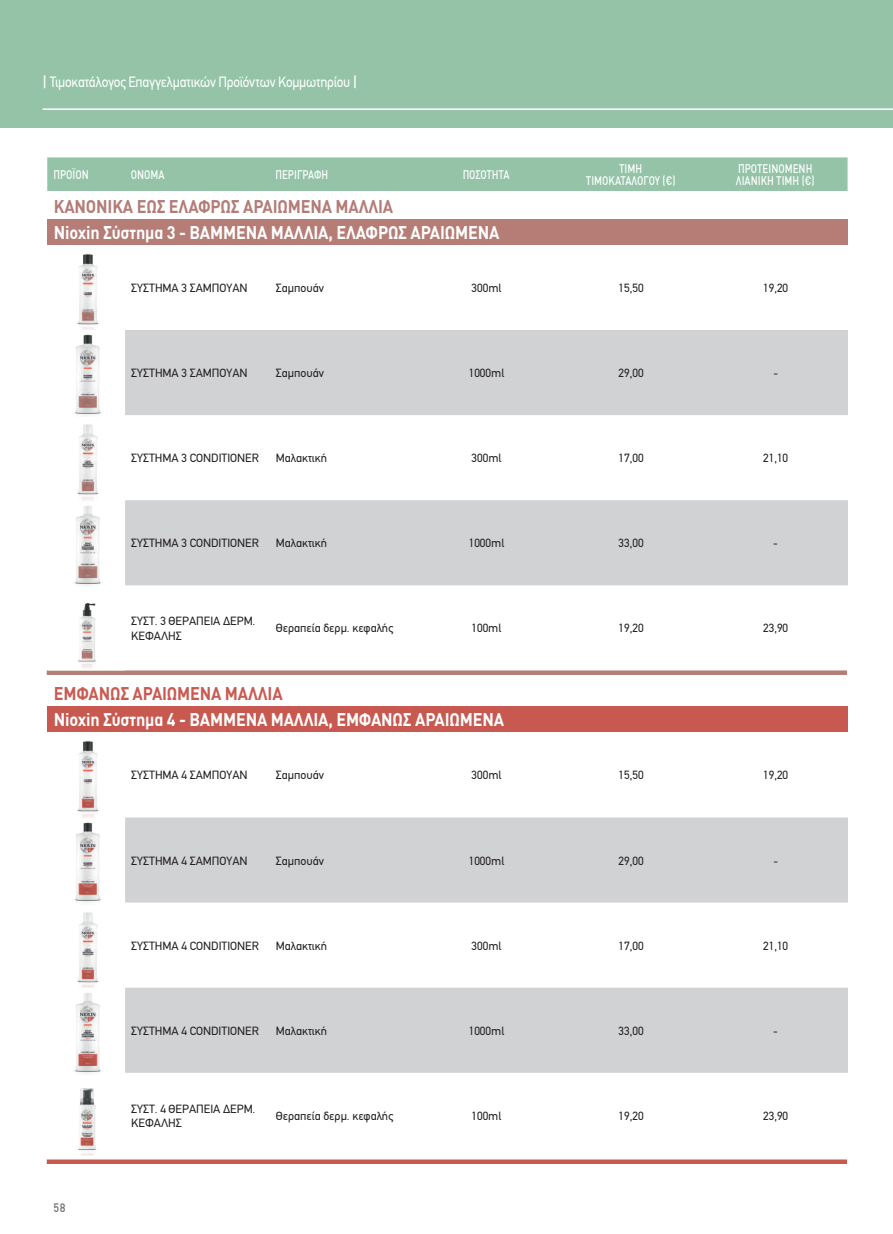
<style>
.page{position:relative;width:893px;height:1234px;background:#fff}
.page>*{position:absolute;margin:0;border:0;box-sizing:border-box;transform-origin:0 0}
.t1{font:700 18px "DIN Greek";letter-spacing:-.01em;color:#fff;scale:.9 1}
.t2{font:700 18px "DIN Greek";letter-spacing:-.01em;color:#b37c76;scale:.9 1}
.t3{font:700 18px "DIN Greek";letter-spacing:-.01em;color:#c95a51;scale:.9 1}
.t4{font:15px "PF Din Text";letter-spacing:-.015em;color:#fff;scale:.9 1}
.t5{font:500 12.3px/12.3px "DIN Greek";color:#fff;text-align:center;scale:.8 1}
.t6{font:500 12.3px "DIN Greek";letter-spacing:-.02em;color:#fff;scale:.8 1}
.t7{font:12px/14.4px "PF Din Text";color:#231f20}
.t8{font:500 12px "DIN Greek";color:#6c6d70;scale:.9 1}
.s1{font-family:"DIN Greek";font-weight:500}
</style>
<div class="page">
<div style="left:0;top:0;width:893px;height:127px;background:#94c3a8"></div>
<hr style="left:43px;top:108px;width:850px;height:2px;background:#fff">
<div style="left:47px;top:157px;width:801px;height:34px;background:#94c3a8"></div>
<div style="left:48px;top:706px;width:800px;height:26px;background:#c75950"></div>
<svg style="left:125px;top:817px;width:723px;height:255px;fill:#d1d2d4"></svg>
<svg style="left:47px;top:1159px;width:800px;height:4px;background:#ce6d66"></svg>
<svg style="left:47px;top:670px;width:800px;height:4px;background:#bd8c86"></svg>
<div style="left:48px;top:219px;width:800px;height:26px;background:#b57d76"></div>
<svg style="left:125px;top:330px;width:723px;height:255px;fill:#d1d2d4"></svg>
<img style="left:78px;top:603px;width:18px;height:65px">
<img style="left:77px;top:1088px;width:20px;height:67px">
<img style="left:76px;top:254px;width:24px;height:75px">
<img style="left:74px;top:741px;width:27px;height:332px">
<img style="left:74px;top:334px;width:28px;height:251px">
<p class="t4" style="left:43px;top:73px;width:351px"><span class="s1">|</span> Τιμοκατάλογος Επαγγελματικών Προϊόντων Κομμωτηρίου <span class="s1">|</span></p>
<p class="t5" style="left:53px;top:168px;width:46px">ΠΡΟΪΟΝ</p>
<p class="t5" style="left:131px;top:168px;width:44px">ΟΝΟΜΑ</p>
<p class="t5" style="left:275px;top:168px;width:68px">ΠΕΡΙΓΡΑΦΗ</p>
<p class="t6" style="left:463px;top:167px;width:60px">ΠΟΣΟΤΗΤΑ</p>
<p class="t5" style="left:586px;top:162px;width:113px">ΤΙΜΗ<br>TIMOΚΑΤΑΛΟΓΟΥ (€)</p>
<p class="t5" style="left:736px;top:162px;width:100px;text-align:left">ΠΡΟΤΕΙΝΟΜΕΝΗ<br>ΛΙΑΝΙΚΗ ΤΙΜΗ (€)</p>
<h1 class="t2" style="left:54px;top:196px;width:379px">ΚΑΝΟΝΙΚΑ ΕΩΣ ΕΛΑΦΡΩΣ ΑΡΑΙΩΜΕΝΑ ΜΑΛΛΙΑ</h1>
<h1 class="t1" style="left:54px;top:222px;width:497px">Nioxin Σύστημα 3 - ΒΑΜΜΕΝΑ ΜΑΛΛΙΑ, ΕΛΑΦΡΩΣ ΑΡΑΙΩΜΕΝΑ</h1>
<p class="t7" style="left:131px;top:281px;width:118px">ΣΥΣΤΗΜΑ 3 ΣΑΜΠΟΥΑΝ</p>
<p class="t7" style="left:276px;top:281px;width:50px">Σαμπουάν</p>
<p class="t7" style="left:472px;top:281px;width:31px">300ml</p>
<p class="t7" style="left:619px;top:281px;width:27px">15,50</p>
<p class="t7" style="left:763px;top:281px;width:27px">19,20</p>
<p class="t7" style="left:131px;top:366px;width:118px">ΣΥΣΤΗΜΑ 3 ΣΑΜΠΟΥΑΝ</p>
<p class="t7" style="left:276px;top:366px;width:50px">Σαμπουάν</p>
<p class="t7" style="left:469px;top:366px;width:37px">1000ml</p>
<p class="t7" style="left:619px;top:366px;width:27px">29,00</p>
<p class="t7" style="left:773px;top:366px;width:6px">-</p>
<p class="t7" style="left:131px;top:451px;width:129px">ΣΥΣΤΗΜΑ 3 CONDITIONER</p>
<p class="t7" style="left:276px;top:451px;width:53px">Μαλακτική</p>
<p class="t7" style="left:472px;top:451px;width:31px">300ml</p>
<p class="t7" style="left:619px;top:451px;width:27px">17,00</p>
<p class="t7" style="left:763px;top:451px;width:27px">21,10</p>
<p class="t7" style="left:131px;top:536px;width:129px">ΣΥΣΤΗΜΑ 3 CONDITIONER</p>
<p class="t7" style="left:276px;top:536px;width:53px">Μαλακτική</p>
<p class="t7" style="left:469px;top:536px;width:37px">1000ml</p>
<p class="t7" style="left:619px;top:536px;width:27px">33,00</p>
<p class="t7" style="left:773px;top:536px;width:6px">-</p>
<p class="t7" style="left:131px;top:614px;width:126px">ΣΥΣΤ. 3 ΘΕΡΑΠΕΙΑ ΔΕΡΜ.<br>ΚΕΦΑΛΗΣ</p>
<p class="t7" style="left:276px;top:621px;width:119px">Θεραπεία δερμ. κεφαλής</p>
<p class="t7" style="left:472px;top:621px;width:31px">100ml</p>
<p class="t7" style="left:619px;top:621px;width:27px">19,20</p>
<p class="t7" style="left:763px;top:621px;width:27px">23,90</p>
<h1 class="t3" style="left:54px;top:683px;width:256px">ΕΜΦΑΝΩΣ ΑΡΑΙΩΜΕΝΑ ΜΑΛΛΙΑ</h1>
<h1 class="t1" style="left:54px;top:709px;width:502px">Nioxin Σύστημα 4 - ΒΑΜΜΕΝΑ ΜΑΛΛΙΑ, ΕΜΦΑΝΩΣ ΑΡΑΙΩΜΕΝΑ</h1>
<p class="t7" style="left:131px;top:768px;width:118px">ΣΥΣΤΗΜΑ 4 ΣΑΜΠΟΥΑΝ</p>
<p class="t7" style="left:276px;top:768px;width:50px">Σαμπουάν</p>
<p class="t7" style="left:472px;top:768px;width:31px">300ml</p>
<p class="t7" style="left:619px;top:768px;width:27px">15,50</p>
<p class="t7" style="left:763px;top:768px;width:27px">19,20</p>
<p class="t7" style="left:131px;top:853px;width:118px">ΣΥΣΤΗΜΑ 4 ΣΑΜΠΟΥΑΝ</p>
<p class="t7" style="left:276px;top:853px;width:50px">Σαμπουάν</p>
<p class="t7" style="left:469px;top:853px;width:37px">1000ml</p>
<p class="t7" style="left:619px;top:853px;width:27px">29,00</p>
<p class="t7" style="left:773px;top:853px;width:6px">-</p>
<p class="t7" style="left:131px;top:938px;width:129px">ΣΥΣΤΗΜΑ 4 CONDITIONER</p>
<p class="t7" style="left:276px;top:938px;width:53px">Μαλακτική</p>
<p class="t7" style="left:472px;top:938px;width:31px">300ml</p>
<p class="t7" style="left:619px;top:938px;width:27px">17,00</p>
<p class="t7" style="left:763px;top:938px;width:27px">21,10</p>
<p class="t7" style="left:131px;top:1023px;width:129px">ΣΥΣΤΗΜΑ 4 CONDITIONER</p>
<p class="t7" style="left:276px;top:1023px;width:53px">Μαλακτική</p>
<p class="t7" style="left:469px;top:1023px;width:37px">1000ml</p>
<p class="t7" style="left:619px;top:1023px;width:27px">33,00</p>
<p class="t7" style="left:773px;top:1023px;width:6px">-</p>
<p class="t8" style="left:54px;top:1200px;width:15px">58</p>
<p class="t7" style="left:131px;top:1101px;width:126px">ΣΥΣΤ. 4 ΘΕΡΑΠΕΙΑ ΔΕΡΜ.<br>ΚΕΦΑΛΗΣ</p>
<p class="t7" style="left:276px;top:1108px;width:119px">Θεραπεία δερμ. κεφαλής</p>
<p class="t7" style="left:472px;top:1108px;width:31px">100ml</p>
<p class="t7" style="left:619px;top:1108px;width:27px">19,20</p>
<p class="t7" style="left:763px;top:1108px;width:27px">23,90</p>
</div>
